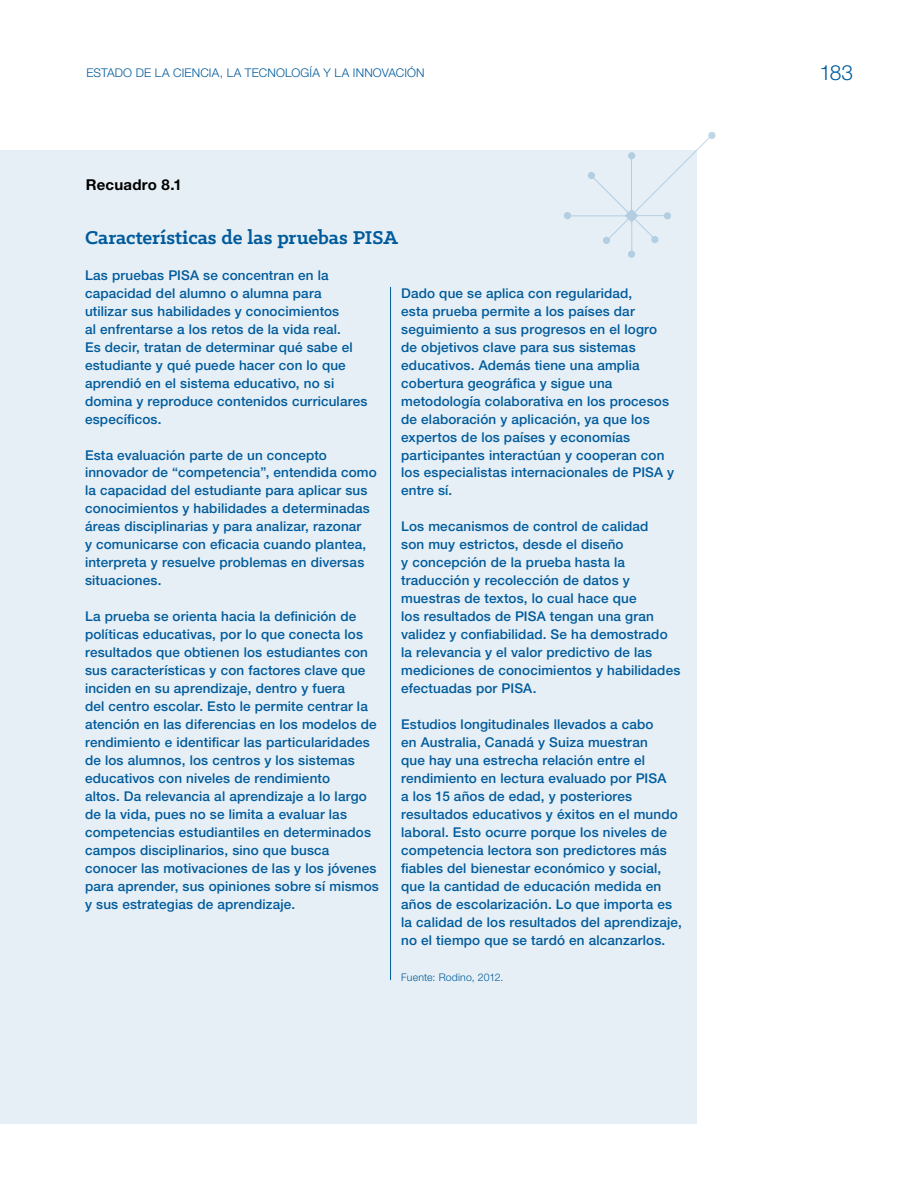
<style>
.page{position:relative;width:918px;height:1188px;background:#fff}
.page>*{position:absolute;margin:0;border:0;box-sizing:border-box;transform-origin:0 0}
.t1{font:700 21px "Klinic Slab";color:#005b9c}
.t2{font:300 21px "Helvetica Neue LT Std";color:#005b9c}
.t3{font:700 15px "Helvetica Neue LT Std";letter-spacing:.015em;color:#000}
.t4{font:500 13.5px/18px "Helvetica Neue LT Std";letter-spacing:.01em;color:#005b9c}
.t5{font:300 12px "Helvetica Neue LT Std";letter-spacing:.015em;color:#005b9c}
.t6{font:300 10.5px "Helvetica Neue LT Std";letter-spacing:.015em;color:#005b9c}
</style>
<div class="page">
<div style="left:0;top:151px;width:696px;height:973px;background:#e6eff5"></div>
<hr style="left:390px;top:287px;width:1px;height:693px;background:#005b9c">
<svg style="left:708px;top:132px;width:8px;height:7px"></svg>
<div style="left:588px;top:172px;width:7px;height:7px;background:#b3cee1;border-radius:50%"></div>
<svg style="left:564px;top:212px;width:7px;height:7px"></svg>
<hr style="left:567px;top:216px;width:59px;height:1px;background:#80adce">
<div style="left:603px;top:237px;width:7px;height:7px;background:#b3cee1;border-radius:50%"></div>
<svg style="left:628px;top:250px;width:7px;height:8px"></svg>
<hr style="left:631px;top:213px;width:1px;height:41px;background:#80adce">
<div style="left:651px;top:236px;width:8px;height:7px;background:#b7d0e2;border-radius:50%"></div>
<svg style="left:590px;top:134px;width:123px;height:108px"></svg>
<p class="t5" style="left:87px;top:66px;width:340px">ESTADO DE LA CIENCIA, LA TECNOLOGÍA Y LA INNOVACIÓN</p>
<h1 class="t2" style="left:820px;top:60px;width:35px">183</h1>
<p class="t3" style="left:86px;top:175px;width:97px">Recuadro 8.1</p>
<h1 class="t1" style="left:85px;top:224px;width:314px">Características de las pruebas PISA</h1>
<p class="t4" style="left:85px;top:266px;width:284px">Las pruebas PISA se concentran en la capacidad del alumno o alumna para<br>utilizar sus habilidades y conocimientos<br>al enfrentarse a los retos de la vida real.<br>Es decir, tratan de determinar qué sabe el estudiante y qué puede hacer con lo que aprendió en el sistema educativo, no si domina y reproduce contenidos curriculares específicos.</p>
<p class="t4" style="left:85px;top:446px;width:293px">Esta evaluación parte de un concepto innovador de “competencia”, entendida como la capacidad del estudiante para aplicar sus conocimientos y habilidades a determinadas áreas disciplinarias y para analizar, razonar<br>y comunicarse con eficacia cuando plantea, interpreta y resuelve problemas en diversas situaciones.</p>
<p class="t4" style="left:85px;top:607px;width:295px">La prueba se orienta hacia la definición de políticas educativas, por lo que conecta los resultados que obtienen los estudiantes con sus características y con factores clave que inciden en su aprendizaje, dentro y fuera<br>del centro escolar. Esto le permite centrar la atención en las diferencias en los modelos de rendimiento e identificar las particularidades de los alumnos, los centros y los sistemas educativos con niveles de rendimiento<br>altos. Da relevancia al aprendizaje a lo largo de la vida, pues no se limita a evaluar las competencias estudiantiles en determinados campos disciplinarios, sino que busca conocer las motivaciones de las y los jóvenes para aprender, sus opiniones sobre sí mismos y sus estrategias de aprendizaje.</p>
<p class="t4" style="left:401px;top:284px;width:275px">Dado que se aplica con regularidad,<br>esta prueba permite a los países dar seguimiento a sus progresos en el logro de objetivos clave para sus sistemas educativos. Además tiene una amplia cobertura geográfica y sigue una metodología colaborativa en los procesos de elaboración y aplicación, ya que los expertos de los países y economías participantes interactúan y cooperan con los especialistas internacionales de PISA y entre sí.</p>
<p class="t4" style="left:401px;top:517px;width:281px">Los mecanismos de control de calidad<br>son muy estrictos, desde el diseño<br>y concepción de la prueba hasta la traducción y recolección de datos y muestras de textos, lo cual hace que<br>los resultados de PISA tengan una gran validez y confiabilidad. Se ha demostrado la relevancia y el valor predictivo de las mediciones de conocimientos y habilidades efectuadas por PISA.</p>
<p class="t4" style="left:401px;top:715px;width:282px">Estudios longitudinales llevados a cabo<br>en Australia, Canadá y Suiza muestran<br>que hay una estrecha relación entre el rendimiento en lectura evaluado por PISA<br>a los 15 años de edad, y posteriores resultados educativos y éxitos en el mundo laboral. Esto ocurre porque los niveles de competencia lectora son predictores más fiables del bienestar económico y social, que la cantidad de educación medida en años de escolarización. Lo que importa es la calidad de los resultados del aprendizaje, no el tiempo que se tardó en alcanzarlos.</p>
<p class="t6" style="left:401px;top:970px;width:104px">Fuente: Rodino, 2012.</p>
</div>
